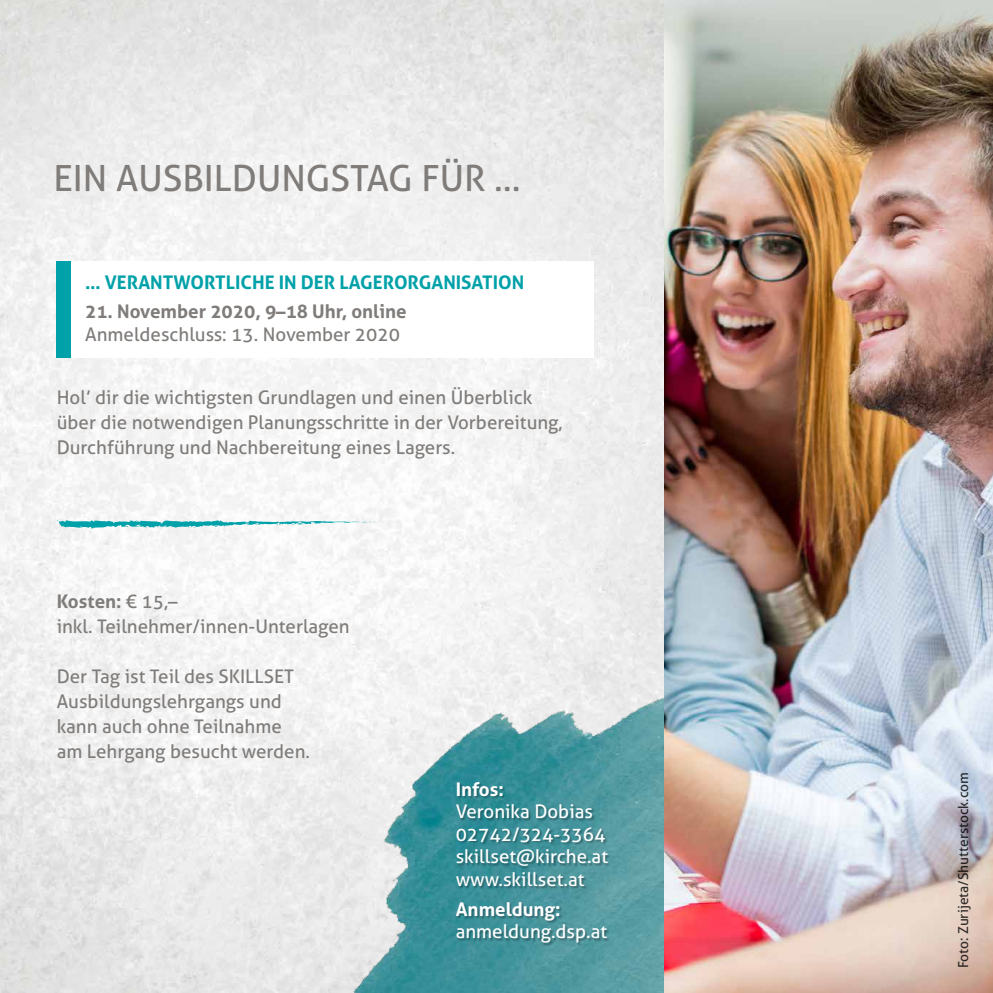
<style>
.page{position:relative;width:993px;height:993px;background:#fff}
.page>*{position:absolute;margin:0;border:0;box-sizing:border-box;transform-origin:0 0}
.t1{font:36px "Aller";color:#7f7c7a}
.t2{font:18.75px/25px "Aller";color:#7f7c7a}
.t3{font:18.75px/22.5px "Aller";color:#fff}
.t4{font:700 18.75px "Aller";color:#00a1a9}
.t5{font:700 18.75px "Aller";color:#7f7c7a}
.t6{font:700 18.75px "Aller";color:#fff}
.t7{font:13.75px "Aller";color:#000}
.s1{font-weight:700}
</style>
<div class="page">
<img style="left:0;top:0;width:664px;height:992px">
<img style="left:343px;top:696px;width:321px;height:296px">
<div style="left:456px;top:781px;width:154px;height:164px;background:#000;opacity:.3"></div>
<img style="left:664px;top:0;width:328px;height:992px">
<div style="left:57px;top:261px;width:14px;height:96px;background:#00a1a9"></div>
<div style="left:71px;top:261px;width:522px;height:96px;background:#fff"></div>
<svg style="left:57px;top:519px;width:345px;height:9px"></svg>
<h1 class="t1" style="left:54px;top:156px;width:468px">EIN AUSBILDUNGSTAG FÜR …</h1>
<p class="t4" style="left:85px;top:270px;width:440px">… VERANTWORTLICHE IN DER LAGERORGANISATION</p>
<p class="t5" style="left:85px;top:300px;width:323px">21. November 2020, 9–18 Uhr, online</p>
<p class="t2" style="left:85px;top:322px;width:316px">Anmeldeschluss: 13. November 2020</p>
<p class="t2" style="left:57px;top:384px;width:507px">Hol’ dir die wichtigsten Grundlagen und einen Überblick über die notwendigen Planungsschritte in der Vorbereitung,<br>Durchführung und Nachbereitung eines Lagers.</p>
<p class="t2" style="left:57px;top:588px;width:294px"><span class="s1">Kosten:</span> € 15,–<br>inkl. Teilnehmer/innen-Unterlagen</p>
<p class="t2" style="left:57px;top:663px;width:255px">Der Tag ist Teil des SKILLSET<br>Ausbildungslehrgangs und kann auch ohne Teilnahme am Lehrgang besucht werden.</p>
<p class="t6" style="left:455px;top:777px;width:50px">Infos:</p>
<p class="t3" style="left:455px;top:800px;width:154px">Veronika Dobias<br>02742/324-3364 skillset@kirche.at www.skillset.at</p>
<p class="t6" style="left:455px;top:897px;width:106px">Anmeldung:</p>
<p class="t3" style="left:455px;top:919px;width:153px">anmeldung.dsp.at</p>
<p class="t7" style="left:954px;top:967px;width:197px;rotate:-90deg">Foto: Zurijeta/Shutterstock.com</p>
</div>
